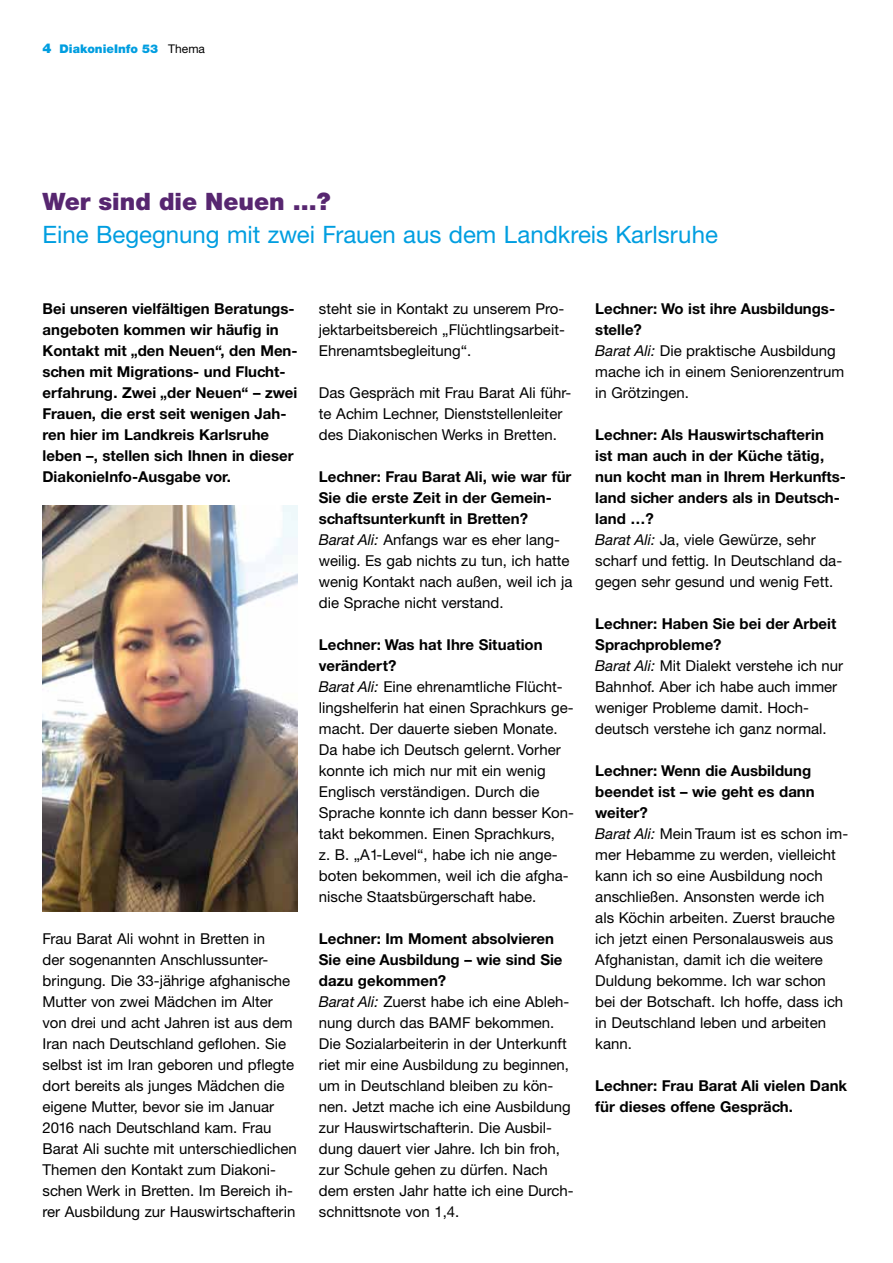
<style>
.page{position:relative;width:893px;height:1263px;background:#fff}
.page>*{position:absolute;margin:0;border:0;box-sizing:border-box;transform-origin:0 0}
.t1{font:24px "Helvetica Neue CE";color:#009ee0}
.t2{font:900 24px "Helvetica Neue";color:#572670}
.t3{font:15px/21px "Helvetica Neue CE";color:#000}
.t4{font:700 15px/21px "Helvetica Neue CE";color:#000}
.t5{font:900 12px "Helvetica Neue";color:#009ee0}
.s1{font-size:13.5px}
.s2{font-weight:400;color:#000}
.s3{font-weight:700}
.s4{font-style:italic}
.s5{font-weight:400;font-style:italic}
.s6{font-weight:400}
</style>
<div class="page">
<img style="left:43px;top:505px;width:255px;height:406px">
<p class="t5" style="left:43px;top:41px;width:164px"><span class="s1">4</span> DiakonieInfo 53 <span class="s2">Thema</span></p>
<h1 class="t2" style="left:43px;top:187px;width:290px">Wer sind die Neuen …?</h1>
<h1 class="t1" style="left:43px;top:220px;width:677px">Eine Begegnung mit zwei Frauen aus dem Landkreis Karlsruhe</h1>
<p class="t4" style="left:43px;top:298px;width:257px">Bei unseren vielfältigen Beratungs&shy;angeboten kommen wir häufig in Kontakt mit „den Neuen“, den Men&shy;schen mit Migrations- und Flucht&shy;erfahrung. Zwei „der Neuen“ – zwei Frauen, die erst seit wenigen Jah&shy;ren hier im Landkreis Karlsruhe leben –, stellen sich Ihnen in dieser DiakonieInfo-Ausgabe vor.</p>
<p class="t3" style="left:43px;top:928px;width:256px">Frau Barat Ali wohnt in Bretten in<br>der sogenannten Anschlussunter&shy;bringung. Die 33-jährige afghanische Mutter von zwei Mädchen im Alter von drei und acht Jahren ist aus dem Iran nach Deutschland geflohen. Sie selbst ist im Iran geboren und pflegte dort bereits als junges Mädchen die eigene Mutter, bevor sie im Januar 2016 nach Deutschland kam. Frau Barat Ali suchte mit unterschiedlichen Themen den Kontakt zum Diakoni&shy;schen Werk in Bretten. Im Bereich ih&shy;rer Ausbildung zur Hauswirtschafterin</p>
<p class="t3" style="left:319px;top:298px;width:247px;text-align:justify">steht sie in Kontakt zu unserem Pro&shy;jektarbeitsbereich „Flüchtlingsarbeit-Ehrenamtsbegleitung“.</p>
<p class="t3" style="left:319px;top:382px;width:254px">Das Gespräch mit Frau Barat Ali führ&shy;te Achim Lechner, Dienststellenleiter des Diakonischen Werks in Bretten.</p>
<p class="t3" style="left:319px;top:466px;width:255px"><span class="s3">Lechner: Frau Barat Ali, wie war für Sie die erste Zeit in der Gemein&shy;schaftsunterkunft in Bretten?<br></span><span class="s4">Barat Ali:</span> Anfangs war es eher lang&shy;weilig. Es gab nichts zu tun, ich hatte wenig Kontakt nach außen, weil ich ja die Sprache nicht verstand.</p>
<p class="t3" style="left:319px;top:634px;width:257px"><span class="s3">Lechner: Was hat Ihre Situation verändert?<br></span><span class="s4">Barat Ali:</span> Eine ehrenamtliche Flücht&shy;lingshelferin hat einen Sprachkurs ge&shy;macht. Der dauerte sieben Monate.<br>Da habe ich Deutsch gelernt. Vorher konnte ich mich nur mit ein wenig Englisch verständigen. Durch die Sprache konnte ich dann besser Kon&shy;takt bekommen. Einen Sprachkurs,<br>z. B. „A1-Level“, habe ich nie ange&shy;boten bekommen, weil ich die afgha&shy;nische Staatsbürgerschaft habe.</p>
<p class="t3" style="left:319px;top:928px;width:256px"><span class="s3">Lechner: Im Moment absolvieren<br>Sie eine Ausbildung – wie sind Sie dazu gekommen?<br></span><span class="s4">Barat Ali:</span> Zuerst habe ich eine Ableh&shy;nung durch das BAMF bekommen.<br>Die Sozialarbeiterin in der Unterkunft riet mir eine Ausbildung zu beginnen, um in Deutschland bleiben zu kön&shy;nen. Jetzt mache ich eine Ausbildung zur Hauswirtschafterin. Die Ausbil&shy;dung dauert vier Jahre. Ich bin froh, zur Schule gehen zu dürfen. Nach dem ersten Jahr hatte ich eine Durch&shy;schnittsnote von 1,4.</p>
<p class="t3" style="left:595px;top:298px;width:250px"><span class="s3">Lechner: Wo ist ihre Ausbildungs&shy;stelle?<br></span><span class="s4">Barat Ali:</span> Die praktische Ausbildung mache ich in einem Seniorenzentrum in Grötzingen.</p>
<p class="t4" style="left:595px;top:424px;width:252px">Lechner: Als Hauswirtschafterin<br>ist man auch in der Küche tätig, nun kocht man in Ihrem Herkunfts&shy;land sicher anders als in Deutsch&shy;land …?<br><span class="s5">Barat Ali:</span> <span class="s6">Ja, viele Gewürze, sehr scharf und fettig. In Deutschland da&shy;gegen sehr gesund und wenig Fett.</span></p>
<p class="t3" style="left:595px;top:613px;width:249px"><span class="s3">Lechner: Haben Sie bei der Arbeit<br>Sprachprobleme?<br></span><span class="s4">Barat Ali:</span> Mit Dialekt verstehe ich nur<br>Bahnhof. Aber ich habe auch immer weniger Probleme damit. Hoch&shy;deutsch verstehe ich ganz normal.</p>
<p class="t3" style="left:595px;top:760px;width:254px"><span class="s3">Lechner: Wenn die Ausbildung beendet ist – wie geht es dann weiter?<br></span><span class="s4">Barat Ali:</span> Mein Traum ist es schon im&shy;mer Hebamme zu werden, vielleicht kann ich so eine Ausbildung noch anschließen. Ansonsten werde ich<br>als Köchin arbeiten. Zuerst brauche ich jetzt einen Personalausweis aus<br>Afghanistan, damit ich die weitere<br>Duldung bekomme. Ich war schon bei der Botschaft. Ich hoffe, dass ich in Deutschland leben und arbeiten kann.</p>
<p class="t4" style="left:595px;top:1075px;width:253px">Lechner: Frau Barat Ali vielen Dank für dieses offene Gespräch.</p>
</div>
